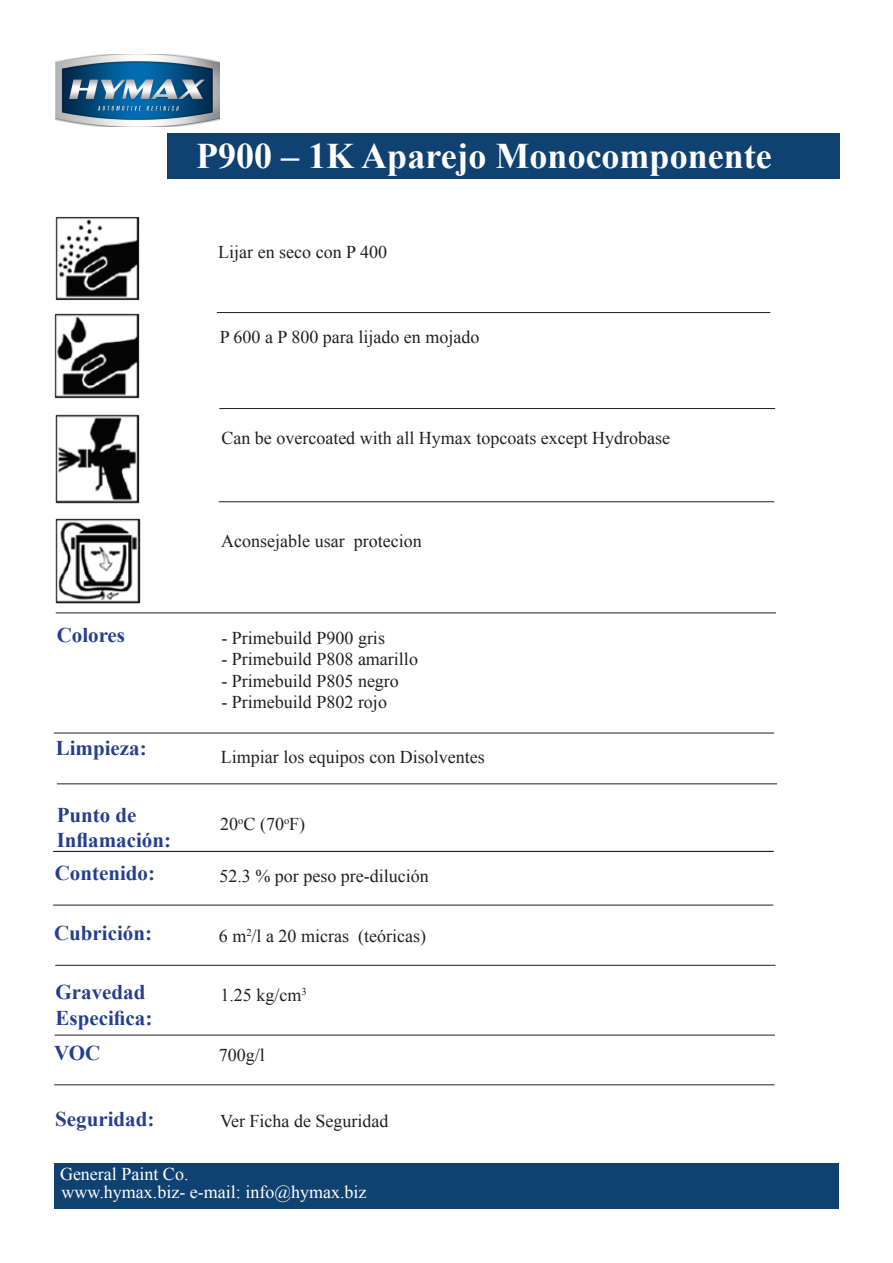
<style>
.page{position:relative;width:893px;height:1263px;background:#fff}
.page>*{position:absolute;margin:0;border:0;box-sizing:border-box;transform-origin:0 0}
.t1{font:700 36px "Times New Roman";color:#fff}
.t2{font:700 21px "Times New Roman";color:#253f8e}
.t3{font:18px "Times New Roman";color:#231f20}
.t4{font:18px "Times New Roman";color:#fff}
</style>
<div class="page">
<div style="left:54px;top:1163px;width:785px;height:46px;background:#104271"></div>
<div style="left:167px;top:134px;width:672px;height:45px;background:#104271"></div>
<hr style="left:217px;top:312px;width:553px;height:1px;background:#231f20">
<img style="left:56px;top:54px;width:164px;height:72px">
<hr style="left:219px;top:501px;width:555px;height:1px;background:#231f20">
<hr style="left:219px;top:408px;width:556px;height:1px;background:#231f20">
<img style="left:54px;top:314px;width:85px;height:85px">
<img style="left:56px;top:518px;width:84px;height:85px">
<img style="left:56px;top:216px;width:84px;height:84px">
<img style="left:56px;top:414px;width:83px;height:90px">
<hr style="left:56px;top:613px;width:720px;height:1px;background:#231f20">
<hr style="left:54px;top:733px;width:720px;height:1px;background:#231f20">
<hr style="left:53px;top:851px;width:721px;height:1px;background:#231f20">
<hr style="left:57px;top:783px;width:720px;height:1px;background:#231f20">
<hr style="left:53px;top:905px;width:720px;height:1px;background:#231f20">
<hr style="left:55px;top:1035px;width:720px;height:1px;background:#231f20">
<hr style="left:54px;top:1084px;width:720px;height:1px;background:#231f20">
<hr style="left:55px;top:965px;width:720px;height:1px;background:#231f20">
<p class="t1" style="left:196px;top:131px;width:577px">P900 – 1K Aparejo Monocomponente</p>
<p class="t3" style="left:218px;top:240px;width:170px">Lijar en seco con P 400</p>
<p class="t3" style="left:220px;top:325px;width:261px">P 600 a P 800 para lijado en mojado</p>
<p class="t3" style="left:221px;top:425px;width:450px">Can be overcoated with all Hymax topcoats except Hydrobase</p>
<p class="t3" style="left:221px;top:529px;width:202px">Aconsejable usar protecion</p>
<p class="t2" style="left:57px;top:621px;width:70px">Colores</p>
<p class="t3" style="left:221px;top:625px;width:165px">- Primebuild P900 gris</p>
<p class="t3" style="left:221px;top:647px;width:198px">- Primebuild P808 amarillo</p>
<p class="t3" style="left:221px;top:669px;width:179px">- Primebuild P805 negro</p>
<p class="t3" style="left:221px;top:690px;width:167px">- Primebuild P802 rojo</p>
<p class="t2" style="left:56px;top:733px;width:92px">Limpieza:</p>
<p class="t3" style="left:221px;top:744px;width:265px">Limpiar los equipos con Disolventes</p>
<p class="t2" style="left:57px;top:800px;width:81px">Punto de</p>
<p class="t2" style="left:57px;top:826px;width:116px">Inflamación:</p>
<p class="t3" style="left:220px;top:812px;width:86px">20<sup>o</sup>C (70<sup>o</sup>F)</p>
<p class="t2" style="left:55px;top:859px;width:102px">Contenido:</p>
<p class="t3" style="left:219px;top:863px;width:211px">52.3 % por peso pre-dilución</p>
<p class="t2" style="left:54px;top:919px;width:100px">Cubrición:</p>
<p class="t3" style="left:219px;top:923px;width:209px">6 m<sup>2</sup>/l a 20 micras (teóricas)</p>
<p class="t2" style="left:56px;top:978px;width:91px">Gravedad</p>
<p class="t2" style="left:56px;top:1003px;width:98px">Especifica:</p>
<p class="t2" style="left:54px;top:1038px;width:48px">VOC</p>
<p class="t3" style="left:220px;top:982px;width:88px">1.25 kg/cm<sup>3</sup></p>
<p class="t3" style="left:219px;top:1043px;width:48px">700g/l</p>
<p class="t2" style="left:55px;top:1104px;width:101px">Seguridad:</p>
<p class="t3" style="left:220px;top:1109px;width:170px">Ver Ficha de Seguridad</p>
<p class="t4" style="left:60px;top:1162px;width:130px">General Paint Co.</p>
<p class="t4" style="left:62px;top:1180px;width:306px">www.hymax.biz- e-mail: info@hymax.biz</p>
</div>
